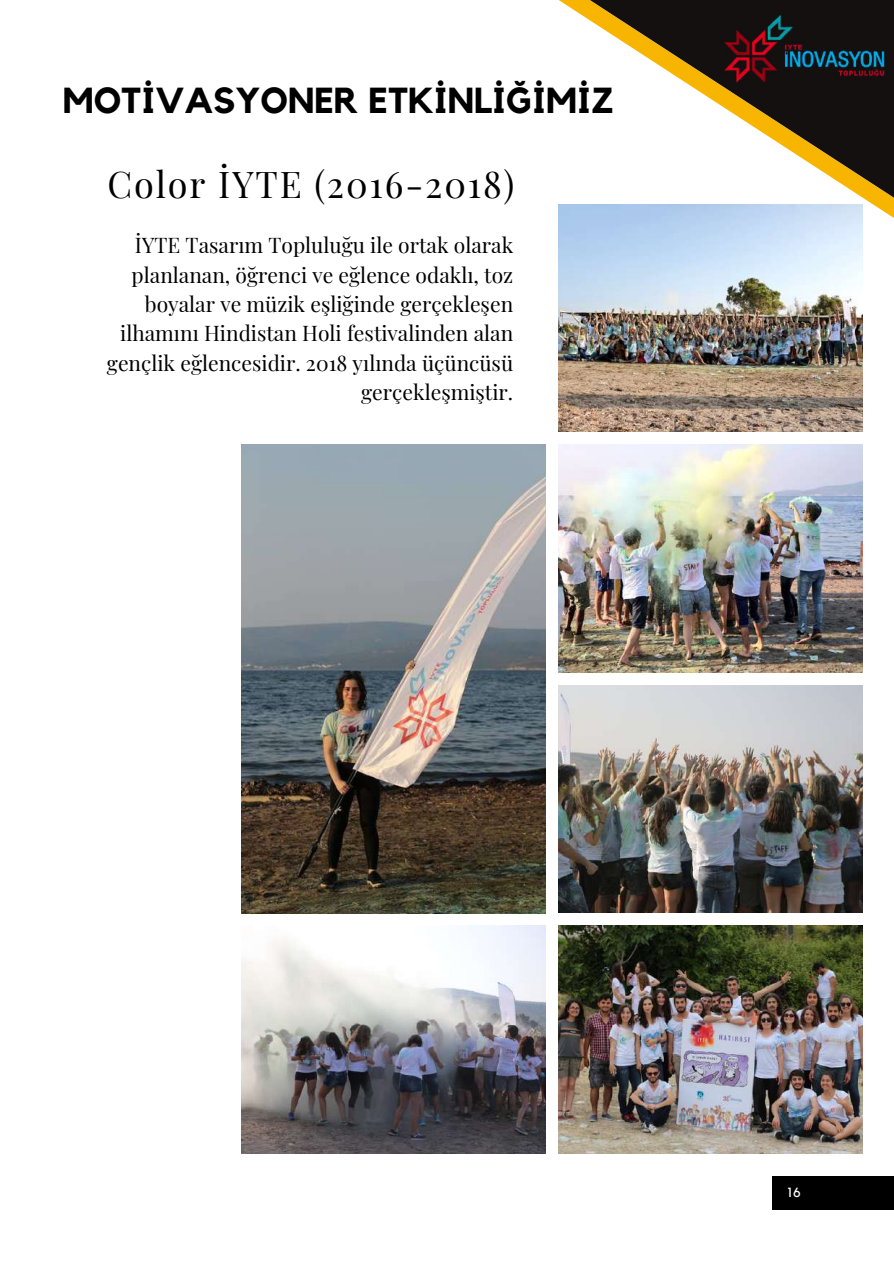
<style>
.page{position:relative;width:894px;height:1264px;background:#fff}
.page>*{position:absolute;margin:0;border:0;box-sizing:border-box;transform-origin:0 0}
.t1{font:700 36px "Kollektif";color:#000}
.t2{font:36px "Playfair Display";letter-spacing:.05em;color:#000}
.t3{font:21px/29.2px "Playfair Display";color:#000;text-align:right}
.t4{font:13.2px "Kollektif";color:#fff}
</style>
<div class="page">
<div style="left:772px;top:1176px;width:121px;height:33px;background:#000"></div>
<img style="left:558px;top:341px;width:304px;height:91px">
<img style="left:558px;top:445px;width:304px;height:227px">
<img style="left:558px;top:685px;width:304px;height:227px">
<img style="left:558px;top:925px;width:304px;height:228px">
<img style="left:241px;top:925px;width:304px;height:228px">
<img style="left:241px;top:445px;width:304px;height:468px">
<svg style="left:558px;top:0;width:335px;height:341px"></svg>
<img style="left:720px;top:0;width:169px;height:119px">
<h1 class="t1" style="left:63px;top:83px;width:552px">MOTİVASYONER ETKİNLİĞİMİZ</h1>
<h1 class="t2" style="left:107px;top:159px;width:408px">Color İYTE (2016-2018)</h1>
<p class="t3" style="left:107px;top:230px;width:408px">İYTE Tasarım Topluluğu ile ortak olarak planlanan, öğrenci ve eğlence odaklı, toz boyalar ve müzik eşliğinde gerçekleşen ilhamını Hindistan Holi festivalinden alan gençlik eğlencesidir. 2018 yılında üçüncüsü gerçekleşmiştir.</p>
<p class="t4" style="left:787px;top:1186px;width:14px">16</p>
</div>
